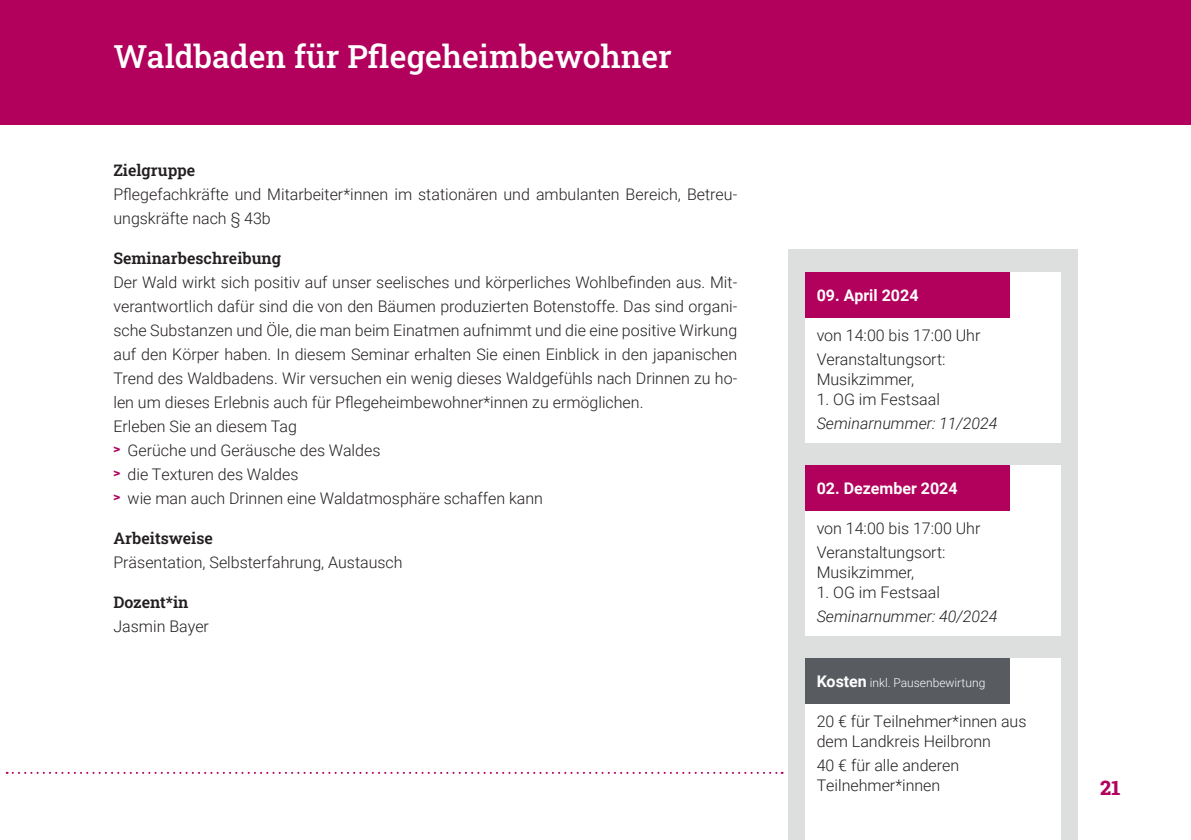
<style>
.page{position:relative;width:1191px;height:840px;background:#fff}
.page>*{position:absolute;margin:0;border:0;box-sizing:border-box;transform-origin:0 0}
.t1{font:500 32px "Roboto Slab";color:#fff}
.t2{font:800 20px "Roboto Slab";color:#b1015c}
.t3{font:300 16px/24px "Roboto";color:#231f20}
.t4{font:600 16px "Roboto Slab";color:#231f20}
.t5{font:italic 300 16px "Roboto";color:#231f20}
.t6{font:700 16px "Roboto";color:#fff}
.t7{font:300 12px "Roboto";color:#fff}
.s1{font-weight:700;color:#b1015c}
.s2{font-weight:700;font-size:16px}
</style>
<div class="page">
<svg style="left:7px;top:771px;width:775px;height:2px"></svg>
<div style="left:0;top:0;width:1191px;height:125px;background:#b1015c"></div>
<div style="left:788px;top:249px;width:289px;height:590px;background:#dddede"></div>
<div style="left:805px;top:658px;width:255px;height:181px;background:#fff"></div>
<div style="left:805px;top:658px;width:204px;height:45px;background:#585b60"></div>
<div style="left:805px;top:465px;width:255px;height:170px;background:#fff"></div>
<div style="left:805px;top:465px;width:204px;height:45px;background:#b1015c"></div>
<div style="left:805px;top:272px;width:255px;height:170px;background:#fff"></div>
<div style="left:805px;top:272px;width:204px;height:45px;background:#b1015c"></div>
<h1 class="t1" style="left:113px;top:35px;width:560px">Waldbaden für Pflegeheimbewohner</h1>
<p class="t4" style="left:113px;top:159px;width:83px">Zielgruppe</p>
<p class="t3" style="left:113px;top:181px;width:625px">Pflegefachkräfte und Mitarbeiter*innen im stationären und ambulanten Bereich, Betreu&shy;ungskräfte nach § 43b</p>
<p class="t4" style="left:113px;top:247px;width:169px">Seminarbeschreibung</p>
<p class="t3" style="left:113px;top:269px;width:625px">Der Wald wirkt sich positiv auf unser seelisches und körperliches Wohlbefinden aus. Mit&shy;verantwortlich dafür sind die von den Bäumen produzierten Botenstoffe. Das sind organi&shy;sche Substanzen und Öle, die man beim Einatmen aufnimmt und die eine positive Wirkung auf den Körper haben. In diesem Seminar erhalten Sie einen Einblick in den japanischen Trend des Waldbadens. Wir versuchen ein wenig dieses Waldgefühls nach Drinnen zu ho&shy;len um dieses Erlebnis auch für Pflegeheimbewohner*innen zu ermöglichen.<br>Erleben Sie an diesem Tag<br><span class="s1">˃</span> Gerüche und Geräusche des Waldes<br><span class="s1">˃</span> die Texturen des Waldes<br><span class="s1">˃</span> wie man auch Drinnen eine Waldatmosphäre schaffen kann</p>
<p class="t4" style="left:113px;top:527px;width:101px">Arbeitsweise</p>
<p class="t3" style="left:113px;top:549px;width:291px">Präsentation, Selbsterfahrung, Austausch</p>
<p class="t4" style="left:113px;top:591px;width:77px">Dozent*in</p>
<p class="t3" style="left:113px;top:613px;width:97px">Jasmin Bayer</p>
<p class="t6" style="left:816px;top:283px;width:103px">09. April 2024</p>
<p class="t3" style="left:816px;top:322px;width:165px">von 14:00 bis 17:00 Uhr<br>Veranstaltungsort:</p>
<p class="t3" style="left:816px;top:366px;width:99px">Musikzimmer,</p>
<p class="t3" style="left:816px;top:386px;width:125px">1. OG im Festsaal</p>
<p class="t5" style="left:816px;top:411px;width:182px">Seminarnummer: 11/2024</p>
<p class="t6" style="left:816px;top:476px;width:142px">02. Dezember 2024</p>
<p class="t3" style="left:816px;top:515px;width:165px">von 14:00 bis 17:00 Uhr<br>Veranstaltungsort:</p>
<p class="t3" style="left:816px;top:559px;width:99px">Musikzimmer,</p>
<p class="t3" style="left:816px;top:579px;width:125px">1. OG im Festsaal</p>
<p class="t5" style="left:816px;top:604px;width:182px">Seminarnummer: 40/2024</p>
<p class="t7" style="left:816px;top:673px;width:170px"><span class="s2">Kosten</span> inkl. Pausenbewirtung</p>
<p class="t3" style="left:816px;top:709px;width:211px;line-height:20px">20 € für Teilnehmer*innen aus dem Landkreis Heilbronn</p>
<p class="t3" style="left:816px;top:753px;width:144px;line-height:20px">40 € für alle anderen<br>Teilnehmer*innen</p>
<p class="t2" style="left:1100px;top:773px;width:22px">21</p>
</div>
